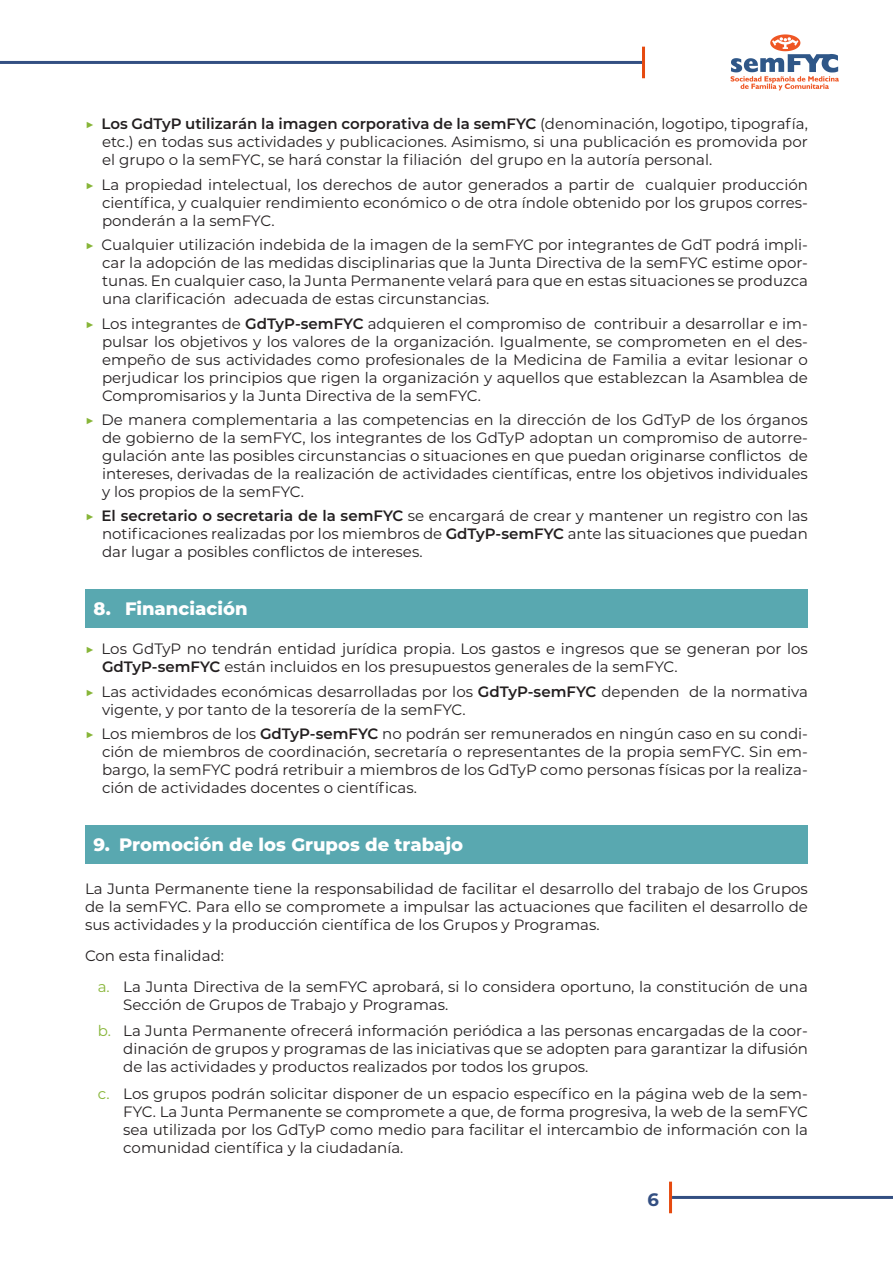
<style>
.page{position:relative;width:893px;height:1263px;background:#fff}
.page>*{position:absolute;margin:0;border:0;box-sizing:border-box;transform-origin:0 0}
.t1{font:800 18px "Montserrat";color:#fff}
.t2{font:700 18px "Montserrat";color:#334f82}
.Texto{font:15px/18px "Montserrat";color:#231f20;text-align:justify}
.s1{color:#87b538}
.s2{font-weight:600}
</style>
<div class="page">
<hr style="left:0;top:61px;width:642px;height:3px;background:#334f82">
<hr style="left:642px;top:47px;width:3px;height:31px;background:#e64a0f">
<svg style="left:731px;top:34px;width:108px;height:56px"></svg>
<hr style="left:672px;top:1196px;width:221px;height:3px;background:#334f82">
<hr style="left:669px;top:1181px;width:3px;height:32px;background:#e64a0f">
<div style="left:85px;top:589px;width:723px;height:39px;background:#59a8b0"></div>
<div style="left:85px;top:825px;width:723px;height:39px;background:#59a8b0"></div>
<p class="Texto" style="left:102px;top:114px;width:707px;text-indent:-17px"><span class="s1">▶</span> <span class="s2">Los GdTyP utilizarán la imagen corporativa de la semFYC</span> (denominación, logotipo, tipografía, etc.) en todas sus actividades y publicaciones. Asimismo, si una publicación es promovida por el grupo o la semFYC, se hará constar la filiación del grupo en la autoría personal.</p>
<p class="Texto" style="left:102px;top:175px;width:707px;text-indent:-17px"><span class="s1">▶</span> La propiedad intelectual, los derechos de autor generados a partir de cualquier producción científica, y cualquier rendimiento económico o de otra índole obtenido por los grupos corres&shy;ponderán a la semFYC.</p>
<p class="Texto" style="left:102px;top:235px;width:707px;text-indent:-17px"><span class="s1">▶</span> Cualquier utilización indebida de la imagen de la semFYC por integrantes de GdT podrá impli&shy;car la adopción de las medidas disciplinarias que la Junta Directiva de la semFYC estime opor&shy;tunas. En cualquier caso, la Junta Permanente velará para que en estas situaciones se produzca una clarificación adecuada de estas circunstancias.</p>
<p class="Texto" style="left:102px;top:314px;width:707px;text-indent:-17px"><span class="s1">▶</span> Los integrantes de <span class="s2">GdTyP-semFYC</span> adquieren el compromiso de contribuir a desarrollar e im&shy;pulsar los objetivos y los valores de la organización. Igualmente, se comprometen en el des&shy;empeño de sus actividades como profesionales de la Medicina de Familia a evitar lesionar o perjudicar los principios que rigen la organización y aquellos que establezcan la Asamblea de Compromisarios y la Junta Directiva de la semFYC.</p>
<p class="Texto" style="left:102px;top:410px;width:707px;text-indent:-17px"><span class="s1">▶</span> De manera complementaria a las competencias en la dirección de los GdTyP de los órganos de gobierno de la semFYC, los integrantes de los GdTyP adoptan un compromiso de autorre&shy;gulación ante las posibles circunstancias o situaciones en que puedan originarse conflictos de intereses, derivadas de la realización de actividades científicas, entre los objetivos individuales y los propios de la semFYC.</p>
<p class="Texto" style="left:102px;top:506px;width:707px;text-indent:-17px"><span class="s1">▶</span> <span class="s2">El secretario o secretaria de la semFYC</span> se encargará de crear y mantener un registro con las notificaciones realizadas por los miembros de <span class="s2">GdTyP-semFYC</span> ante las situaciones que puedan dar lugar a posibles conflictos de intereses.</p>
<p class="t1" style="left:94px;top:595px;width:156px">8. Financiación</p>
<p class="Texto" style="left:102px;top:639px;width:707px;text-indent:-17px"><span class="s1">▶</span> Los GdTyP no tendrán entidad jurídica propia. Los gastos e ingresos que se generan por los<br><span class="s2">GdTyP-semFYC</span> están incluidos en los presupuestos generales de la semFYC.</p>
<p class="Texto" style="left:102px;top:682px;width:707px;text-indent:-17px"><span class="s1">▶</span> Las actividades económicas desarrolladas por los <span class="s2">GdTyP-semFYC</span> dependen de la normativa vigente, y por tanto de la tesorería de la semFYC.</p>
<p class="Texto" style="left:102px;top:724px;width:707px;text-indent:-17px"><span class="s1">▶</span> Los miembros de los <span class="s2">GdTyP-semFYC</span> no podrán ser remunerados en ningún caso en su condi&shy;ción de miembros de coordinación, secretaría o representantes de la propia semFYC. Sin em&shy;bargo, la semFYC podrá retribuir a miembros de los GdTyP como personas físicas por la realiza&shy;ción de actividades docentes o científicas.</p>
<p class="t1" style="left:94px;top:831px;width:371px">9. Promoción de los Grupos de trabajo</p>
<p class="Texto" style="left:85px;top:879px;width:724px">La Junta Permanente tiene la responsabilidad de facilitar el desarrollo del trabajo de los Grupos de la semFYC. Para ello se compromete a impulsar las actuaciones que faciliten el desarrollo de sus actividades y la producción científica de los Grupos y Programas.</p>
<p class="Texto" style="left:85px;top:946px;width:140px">Con esta finalidad:</p>
<p class="Texto" style="left:123px;top:977px;width:686px;text-indent:-26px"><span class="s1">a.</span> La Junta Directiva de la semFYC aprobará, si lo considera oportuno, la constitución de una<br>Sección de Grupos de Trabajo y Programas.</p>
<p class="Texto" style="left:123px;top:1021px;width:686px;text-indent:-26px"><span class="s1">b.</span> La Junta Permanente ofrecerá información periódica a las personas encargadas de la coor&shy;dinación de grupos y programas de las iniciativas que se adopten para garantizar la difusión de las actividades y productos realizados por todos los grupos.</p>
<p class="Texto" style="left:123px;top:1084px;width:686px;text-indent:-26px"><span class="s1">c.</span> Los grupos podrán solicitar disponer de un espacio específico en la página web de la sem-FYC. La Junta Permanente se compromete a que, de forma progresiva, la web de la semFYC sea utilizada por los GdTyP como medio para facilitar el intercambio de información con la comunidad científica y la ciudadanía.</p>
<p class="t2" style="left:648px;top:1187px;width:13px">6</p>
</div>
